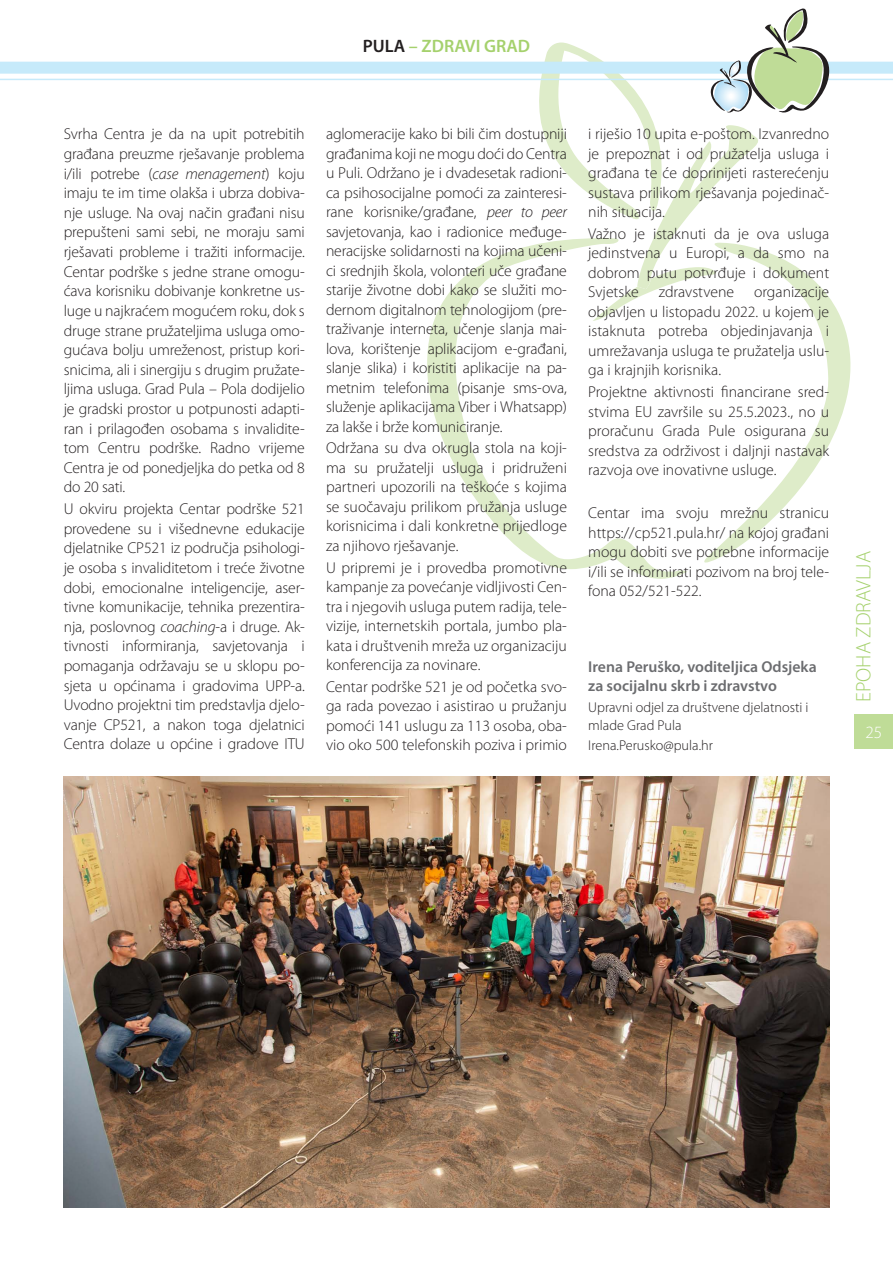
<style>
.page{position:relative;width:893px;height:1263px;background:#fff}
.page>*{position:absolute;margin:0;border:0;box-sizing:border-box;transform-origin:0 0}
.t1{font:300 21px "Myriad Pro";color:#a5d16d}
.t2{font:600 18px "Myriad Pro";color:#a5d16d}
.t3{font:300 17.25px "Myriad Pro";color:#fff}
.t4{font:300 15.75px/19.5px "Myriad Pro";color:#231f20;text-align:justify}
.t5{font:600 15.75px/19.5px "Myriad Pro";color:#6c6d70}
.t6{font:300 14.25px/18px "Myriad Pro";color:#231f20}
.s1{color:#231f20}
.s2{font-style:italic}
</style>
<div class="page">
<svg style="left:427px;top:250px;width:260px;height:329px"></svg>
<svg style="left:704px;top:299px;width:147px;height:263px"></svg>
<div style="left:0;top:62px;width:893px;height:12px;background:#c6eafa"></div>
<hr style="left:0;top:79px;width:893px;height:1px;background:#c6eafa">
<svg style="left:515px;top:8px;width:315px;height:313px"></svg>
<div style="left:855px;top:714px;width:38px;height:34px;background:#bfdc97"></div>
<img style="left:64px;top:776px;width:765px;height:432px">
<p class="t2" style="left:363px;top:34px;width:169px"><span class="s1">PULA</span> – ZDRAVI GRAD</p>
<p class="t4" style="left:64px;top:124px;width:242px">Svrha Centra je da na upit potrebitih građana preuzme rješavanje problema i/ili potrebe (<span class="s2">case menagement</span>) koju imaju te im time olakša i ubrza dobiva&shy;nje usluge. Na ovaj način građani nisu prepušteni sami sebi, ne moraju sami rješavati probleme i tražiti informacije.<br>Centar podrške s jedne strane omogu&shy;ćava korisniku dobivanje konkretne us&shy;luge u najkraćem mogućem roku, dok s druge strane pružateljima usluga omo&shy;gućava bolju umreženost, pristup kori&shy;snicima, ali i sinergiju s drugim pružate&shy;ljima usluga. Grad Pula – Pola dodijelio je gradski prostor u potpunosti adapti&shy;ran i prilagođen osobama s invalidite&shy;tom Centru podrške. Radno vrijeme Centra je od ponedjeljka do petka od 8 do 20 sati.</p>
<p class="t4" style="left:64px;top:499px;width:242px">U okviru projekta Centar podrške 521 provedene su i višednevne edukacije djelatnike CP521 iz područja psihologi&shy;je osoba s invaliditetom i treće životne dobi, emocionalne inteligencije, aser&shy;tivne komunikacije, tehnika prezentira&shy;nja, poslovnog <span class="s2">coaching</span>-a i druge. Ak&shy;tivnosti informiranja, savjetovanja i pomaganja održavaju se u sklopu po&shy;sjeta u općinama i gradovima UPP-a.<br>Uvodno projektni tim predstavlja djelo&shy;vanje CP521, a nakon toga djelatnici Centra dolaze u općine i gradove ITU</p>
<p class="t4" style="left:326px;top:124px;width:242px">aglomeracije kako bi bili čim dostupniji građanima koji ne mogu doći do Centra u Puli. Održano je i dvadesetak radioni&shy;ca psihosocijalne pomoći za zainteresi&shy;rane korisnike/građane, <span class="s2">peer to peer </span>savjetovanja, kao i radionice međuge&shy;neracijske solidarnosti na kojima učeni&shy;ci srednjih škola, volonteri uče građane starije životne dobi kako se služiti mo&shy;dernom digitalnom tehnologijom (pre&shy;traživanje interneta, učenje slanja mai&shy;lova, korištenje aplikacijom e-građani, slanje slika) i koristiti aplikacije na pa&shy;metnim telefonima (pisanje sms-ova, služenje aplikacijama Viber i Whatsapp) za lakše i brže komuniciranje.</p>
<p class="t4" style="left:326px;top:438px;width:242px">Održana su dva okrugla stola na koji&shy;ma su pružatelji usluga i pridruženi partneri upozorili na teškoće s kojima se suočavaju prilikom pružanja usluge korisnicima i dali konkretne prijedloge za njihovo rješavanje.</p>
<p class="t4" style="left:326px;top:557px;width:242px">U pripremi je i provedba promotivne kampanje za povećanje vidljivosti Cen&shy;tra i njegovih usluga putem radija, tele&shy;vizije, internetskih portala, jumbo pla&shy;kata i društvenih mreža uz organizaciju konferencija za novinare.</p>
<p class="t4" style="left:326px;top:677px;width:242px">Centar podrške 521 je od početka svo&shy;ga rada povezao i asistirao u pružanju pomoći 141 uslugu za 113 osoba, oba&shy;vio oko 500 telefonskih poziva i primio</p>
<p class="t4" style="left:588px;top:124px;width:242px">i riješio 10 upita e-poštom. Izvanredno je prepoznat i od pružatelja usluga i građana te će doprinijeti rasterećenju sustava prilikom rješavanja pojedinač&shy;nih situacija.</p>
<p class="t4" style="left:588px;top:224px;width:242px">Važno je istaknuti da je ova usluga jedinstvena u Europi, a da smo na dobrom putu potvrđuje i dokument Svjetske</p>
<p class="t4" style="left:659px;top:282px;width:77px">zdravstvene</p>
<p class="t4" style="left:588px;top:282px;width:242px;text-indent:166px">organizacije objavljen u listopadu 2022. u kojem je istaknuta potreba objedinjavanja i umrežavanja usluga te pružatelja uslu&shy;ga i krajnjih korisnika.</p>
<p class="t4" style="left:588px;top:382px;width:242px">Projektne aktivnosti financirane sred&shy;stvima EU završile su 25.5.2023., no u proračunu Grada Pule osigurana su sredstva za održivost i daljnji nastavak razvoja ove inovativne usluge.</p>
<p class="t4" style="left:588px;top:503px;width:242px">Centar ima svoju mrežnu stranicu https://cp521.pula.hr/ na kojoj građani mogu dobiti sve potrebne informacije i/ili se informirati pozivom na broj tele&shy;fona 052/521-522.</p>
<p class="t5" style="left:588px;top:656px;width:230px">Irena Peruško, voditeljica Odsjeka za socijalnu skrb i zdravstvo</p>
<p class="t6" style="left:588px;top:698px;width:222px">Upravni odjel za društvene djelatnosti i mlade Grad Pula</p>
<p class="t6" style="left:588px;top:736px;width:126px">Irena.Perusko@pula.hr</p>
<h1 class="t1" style="left:851px;top:702px;width:152px;rotate:-90deg">EPOHA ZDRAVLJA</h1>
<p class="t3" style="left:865px;top:722px;width:18px">25</p>
</div>
